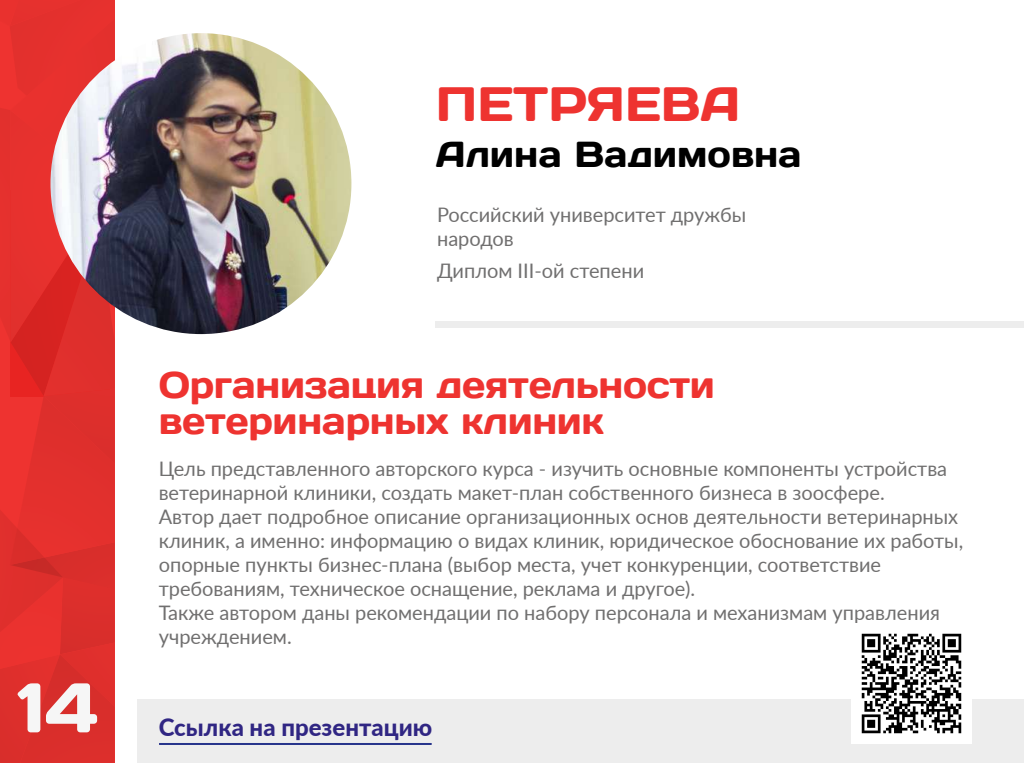
<style>
.page{position:relative;width:1024px;height:763px;background:#fff}
.page>*{position:absolute;margin:0;border:0;box-sizing:border-box;transform-origin:0 0}
.t1{font:70px "Days";color:#f6f6f6}
.t2{font:48px "Days";color:#ee3330}
.t3{font:37px/36px "Days";letter-spacing:-.01em;color:#ee3330}
.t4{font:36px "Days";color:#000}
.t5{font:800 24px "Lato";color:#302683}
.t6{font:20px/24px "Lato";color:#706f6f}
</style>
<div class="page">
<div style="left:138px;top:700px;width:886px;height:63px;background:#ededed"></div>
<svg style="left:0;top:0;width:115px;height:763px;background:#e12f2c"></svg>
<img style="left:50px;top:33px;width:301px;height:301px;border-radius:150px">
<div style="left:436px;top:321px;width:588px;height:7px;background:#ededed"></div>
<hr style="left:159px;top:743px;width:273px;height:2px;background:#27348b">
<img style="left:851px;top:633px;width:120px;height:110px">
<h1 class="t1" style="left:18px;top:659px;width:82px">14</h1>
<h2 class="t2" style="left:436px;top:70px;width:306px">ПЕТРЯЕВА</h2>
<h3 class="t4" style="left:436px;top:129px;width:367px">Алина Вадимовна</h3>
<p class="t6" style="left:437px;top:203px;width:311px">Российский университет дружбы народов</p>
<p class="t6" style="left:437px;top:259px;width:209px">Диплом III-ой степени</p>
<h3 class="t3" style="left:159px;top:364px;width:558px">Организация деятельности ветеринарных клиник</h3>
<p class="t6" style="left:159px;top:457px;width:806px">Цель представленного авторского курса - изучить основные компоненты устройства ветеринарной клиники, создать макет-план собственного бизнеса в зоосфере.<br>Автор дает подробное описание организационных основ деятельности ветеринарных клиник, а именно: информацию о видах клиник, юридическое обоснование их работы, опорные пункты бизнес-плана (выбор места, учет конкуренции, соответствие требованиям, техническое оснащение, реклама и другое).<br>Также автором даны рекомендации по набору персонала и механизмам управления учреждением.</p>
<p class="t5" style="left:159px;top:709px;width:275px">Ссылка на презентацию</p>
</div>
